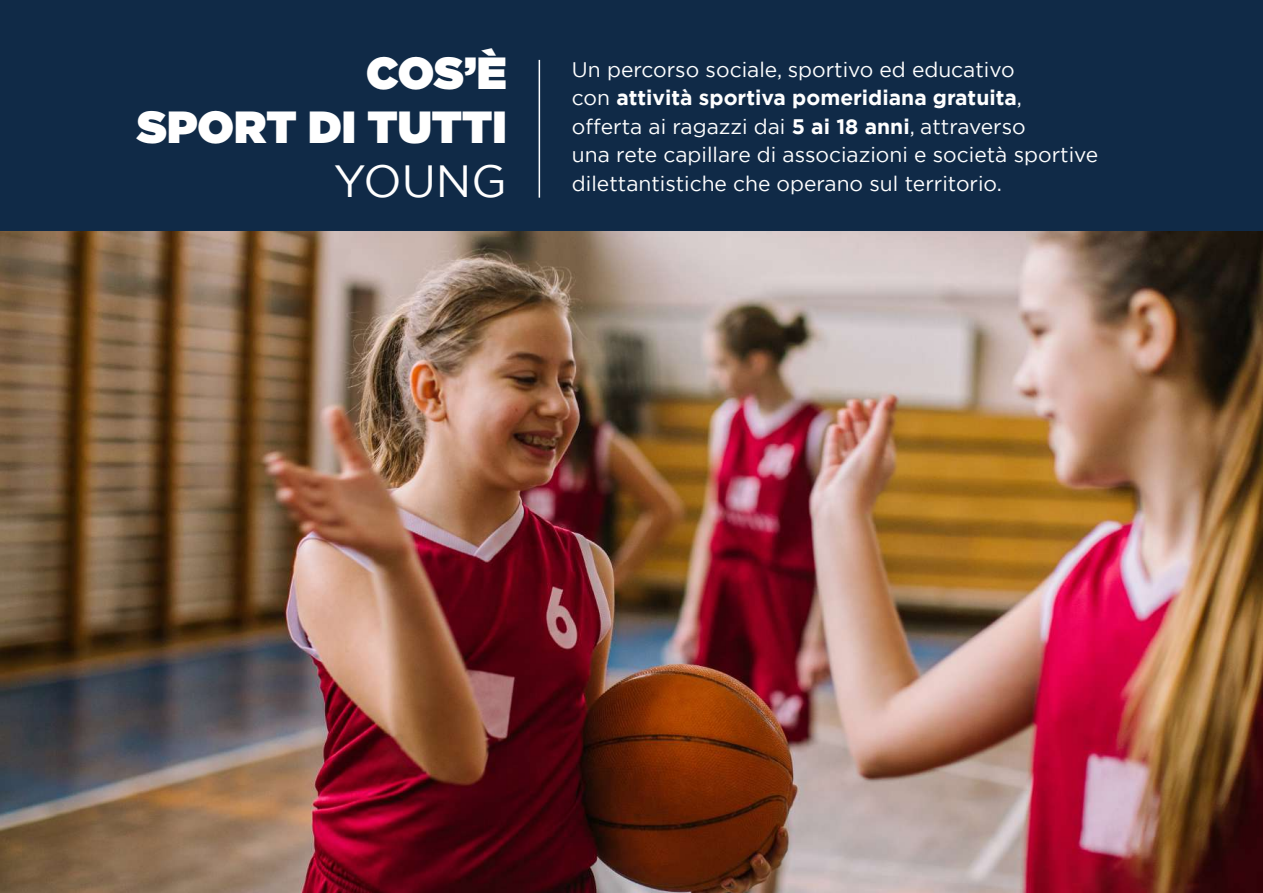
<style>
.page{position:relative;width:1263px;height:893px;background:#fff}
.page>*{position:absolute;margin:0;border:0;box-sizing:border-box;transform-origin:0 0}
.t1{font:900 45px/54px "Gotham";color:#fff;text-align:right}
.t2{font:45px "Gotham";color:#fff}
.t3{font:21px/28.5px "Gotham";color:#fff}
.s1{font-weight:700}
</style>
<div class="page">
<img style="left:0;top:231px;width:1263px;height:662px">
<div style="left:0;top:0;width:1263px;height:231px;background:#102a47"></div>
<hr style="left:539px;top:60px;width:1px;height:138px;background:#fff">
<h1 class="t1" style="left:137px;top:46px;width:371px">COS’È<br>SPORT DI TUTTI</h1>
<h1 class="t2" style="left:334px;top:153px;width:174px">YOUNG</h1>
<p class="t3" style="left:572px;top:55px;width:528px">Un percorso sociale, sportivo ed educativo<br>con <span class="s1">attività sportiva pomeridiana gratuita</span>,<br>offerta ai ragazzi dai <span class="s1">5 ai 18 anni</span>, attraverso<br>una rete capillare di associazioni e società sportive dilettantistiche che operano sul territorio.</p>
</div>
